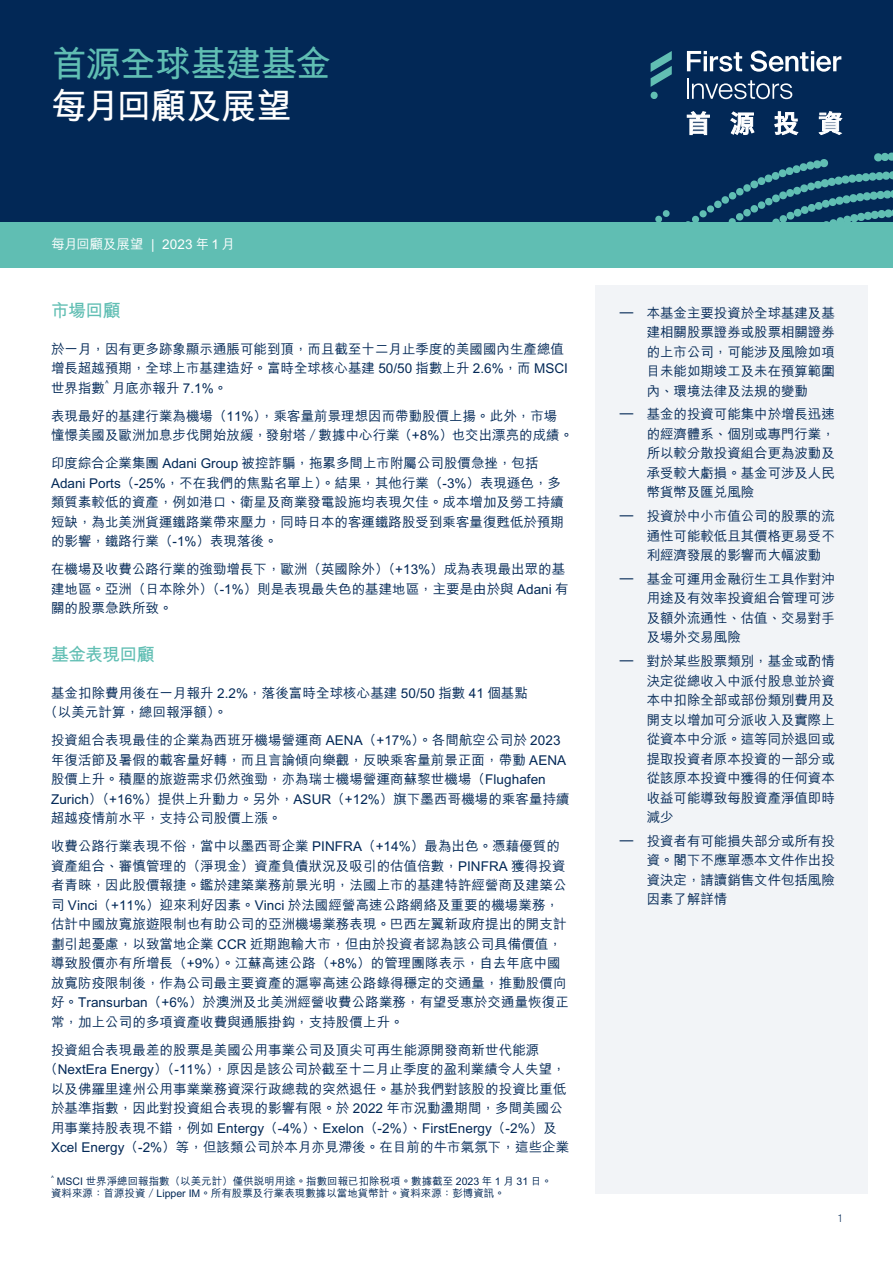
<style>
.page{position:relative;width:893px;height:1263px;background:#fff}
.page>*{position:absolute;margin:0;border:0;box-sizing:border-box;transform-origin:0 0}
.t1{font:700 36px/42px "M Hei HK";letter-spacing:-.03em;color:#60beb3}
.Heading_1{font:700 18px "M Hei HK";letter-spacing:-.045em;color:#60beb3}
.Body_chinese{font:500 13.5px/19.5px "M Hei HK";letter-spacing:.005em;color:#022856}
.Standard_text{font:500 13.5px/19.5px "M Hei HK";letter-spacing:-.005em;color:#022856;text-align:justify}
.Section{font:500 13.5px "M Hei HK";letter-spacing:.005em;color:#fff}
.footnote{font:500 10.5px/12px "M Hei HK";color:#022856}
.t2{font:300 10.5px "Suisse Intl";color:#022856}
.Body_chinese-2{font:500 7.8px "M Hei HK";color:#022856}
.footnote-2{font:500 6.15px "M Hei HK";color:#022856}
.s1{color:#fff}
</style>
<div class="page">
<div style="left:0;top:0;width:893px;height:222px;background:#022856"></div>
<div style="left:0;top:222px;width:893px;height:46px;background:#60beb3"></div>
<svg style="left:655px;top:152px;width:238px;height:70px"></svg>
<svg style="left:687px;top:51px;width:55px;height:21px"></svg>
<svg style="left:750px;top:51px;width:91px;height:21px"></svg>
<hr style="left:687px;top:78px;width:2px;height:21px;background:#fff">
<svg style="left:692px;top:80px;width:100px;height:19px"></svg>
<svg style="left:651px;top:51px;width:21px;height:48px"></svg>
<svg style="left:687px;top:111px;width:23px;height:24px"></svg>
<svg style="left:730px;top:111px;width:24px;height:24px"></svg>
<svg style="left:774px;top:111px;width:24px;height:24px"></svg>
<svg style="left:819px;top:111px;width:23px;height:24px"></svg>
<div style="left:595px;top:285px;width:272px;height:909px;background:#f2f4f7"></div>
<p class="t1" style="left:51px;top:40px;width:281px">首源全球基建基金<span class="s1">每月回顧及展望</span></p>
<p class="Section" style="left:51px;top:234px;width:185px">每月回顧及展望 | 2023 年 1 月</p>
<p class="Heading_1" style="left:51px;top:298px;width:71px">市場回顧</p>
<p class="Body_chinese" style="left:51px;top:338px;width:518px">於一月，因有更多跡象顯示通脹可能到頂，而且截至十二月止季度的美國國內生產總值增長超越預期，全球上市基建造好。富時全球核心基建 50/50 指數上升 2.6%，而 MSCI世界指數</p>
<p class="Body_chinese-2" style="left:105px;top:378px;width:5px">^</p>
<p class="Body_chinese" style="left:112px;top:377px;width:117px">月底亦報升 7.1%。</p>
<p class="Body_chinese" style="left:51px;top:405px;width:524px">表現最好的基建行業為機場（11%），乘客量前景理想因而帶動股價上揚。此外，市場憧憬美國及歐洲加息步伐開始放緩，發射塔 / 數據中心行業（+8%）也交出漂亮的成績。</p>
<p class="Body_chinese" style="left:51px;top:453px;width:514px">印度綜合企業集團 Adani Group 被控詐騙，拖累多間上市附屬公司股價急挫，包括Adani Ports（-25%，不在我們的焦點名單上）。結果，其他行業（-3%）表現遜色，多類質素較低的資產，例如港口、衛星及商業發電設施均表現欠佳。成本增加及勞工持續短缺，為北美洲貨運鐵路業帶來壓力，同時日本的客運鐵路股受到乘客量復甦低於預期的影響，鐵路行業（-1%）表現落後。</p>
<p class="Body_chinese" style="left:51px;top:559px;width:519px">在機場及收費公路行業的強勁增長下，歐洲（英國除外）（+13%）成為表現最出眾的基建地區。亞洲（日本除外）（-1%）則是表現最失色的基建地區，主要是由於與 Adani 有關的股票急跌所致。</p>
<p class="Heading_1" style="left:51px;top:641px;width:105px">基金表現回顧</p>
<p class="Body_chinese" style="left:44px;top:682px;width:485px;text-indent:7px">基金扣除費用後在一月報升 2.2%，落後富時全球核心基建 50/50 指數 41 個基點（以美元計算，總回報淨額）。</p>
<p class="Body_chinese" style="left:51px;top:730px;width:520px">投資組合表現最佳的企業為西班牙機場營運商 AENA（+17%）。各間航空公司於 2023年復活節及暑假的載客量好轉，而且言論傾向樂觀，反映乘客量前景正面，帶動 AENA股價上升。積壓的旅遊需求仍然強勁，亦為瑞士機場營運商蘇黎世機場（Flughafen Zurich）（+16%）提供上升動力。另外，ASUR（+12%）旗下墨西哥機場的乘客量持續超越疫情前水平，支持公司股價上漲。</p>
<p class="Body_chinese" style="left:51px;top:836px;width:519px">收費公路行業表現不俗，當中以墨西哥企業 PINFRA（+14%）最為出色。憑藉優質的資產組合、審慎管理的（淨現金）資產負債狀況及吸引的估值倍數，PINFRA 獲得投資者青睞，因此股價報捷。鑑於建築業務前景光明，法國上市的基建特許經營商及建築公司 Vinci（+11%）迎來利好因素。Vinci 於法國經營高速公路網絡及重要的機場業務，估計中國放寬旅遊限制也有助公司的亞洲機場業務表現。巴西左翼新政府提出的開支計劃引起憂慮，以致當地企業 CCR 近期跑輸大市，但由於投資者認為該公司具備價值，導致股價亦有所增長（+9%）。江蘇高速公路（+8%）的管理團隊表示，自去年底中國放寬防疫限制後，作為公司最主要資產的滬寧高速公路錄得穩定的交通量，推動股價向好。Transurban（+6%）於澳洲及北美洲經營收費公路業務，有望受惠於交通量恢復正常，加上公司的多項資產收費與通脹掛鈎，支持股價上升。</p>
<p class="Body_chinese" style="left:51px;top:1039px;width:490px">投資組合表現最差的股票是美國公用事業公司及頂尖可再生能源開發商新世代能源</p>
<p class="Body_chinese" style="left:44px;top:1059px;width:523px">（NextEra Energy）（-11%），原因是該公司於截至十二月止季度的盈利業績令人失望，</p>
<p class="Body_chinese" style="left:51px;top:1078px;width:517px">以及佛羅里達州公用事業業務資深行政總裁的突然退任。基於我們對該股的投資比重低</p>
<p class="Body_chinese" style="left:51px;top:1098px;width:513px">於基準指數，因此對投資組合表現的影響有限。於 2022 年市況動盪期間，多間美國公</p>
<p class="Body_chinese" style="left:51px;top:1117px;width:507px">用事業持股表現不錯，例如 Entergy（-4%）、Exelon（-2%）、FirstEnergy（-2%）及</p>
<p class="Body_chinese" style="left:51px;top:1137px;width:520px">Xcel Energy（-2%）等，但該類公司於本月亦見滯後。在目前的牛市氣氛下，這些企業</p>
<p class="footnote-2" style="left:51px;top:1173px;width:4px">^</p>
<p class="footnote" style="left:51px;top:1175px;width:502px;text-indent:6px">MSCI 世界淨總回報指數（以美元計）僅供說明用途。指數回報已扣除稅項。數據截至 2023 年 1 月 31 日。資料來源：首源投資 / Lipper IM。所有股票及行業表現數據以當地貨幣計。資料來源：彭博資訊。</p>
<p class="Standard_text" style="left:647px;top:302px;width:190px;text-indent:-27px">– 本基金主要投資於全球基建及基建相關股票證券或股票相關證券的上市公司，可能涉及風險如項目未能如期竣工及未在預算範圍內、環境法律及法規的變動</p>
<p class="Standard_text" style="left:647px;top:404px;width:190px;text-indent:-27px">– 基金的投資可能集中於增長迅速的經濟體系、個別或專門行業，所以較分散投資組合更為波動及承受較大虧損。基金可涉及人民幣貨幣及匯兌風險</p>
<p class="Standard_text" style="left:647px;top:505px;width:190px;text-indent:-27px">– 投資於中小市值公司的股票的流通性可能較低且其價格更易受不利經濟發展的影響而大幅波動</p>
<p class="Standard_text" style="left:647px;top:568px;width:190px;text-indent:-27px">– 基金可運用金融衍生工具作對沖用途及有效率投資組合管理可涉及額外流通性、估值、交易對手及場外交易風險</p>
<p class="Standard_text" style="left:647px;top:650px;width:190px;text-indent:-27px">– 對於某些股票類別，基金或酌情決定從總收入中派付股息並於資本中扣除全部或部份類別費用及開支以增加可分派收入及實際上從資本中分派。這等同於退回或提取投資者原本投資的一部分或從該原本投資中獲得的任何資本收益可能導致每股資產淨值即時減少</p>
<p class="Standard_text" style="left:647px;top:830px;width:190px;text-indent:-27px">– 投資者有可能損失部分或所有投資。閣下不應單憑本文件作出投資決定，請讀銷售文件包括風險因素了解詳情</p>
<p class="t2" style="left:838px;top:1212px;width:5px">1</p>
</div>
